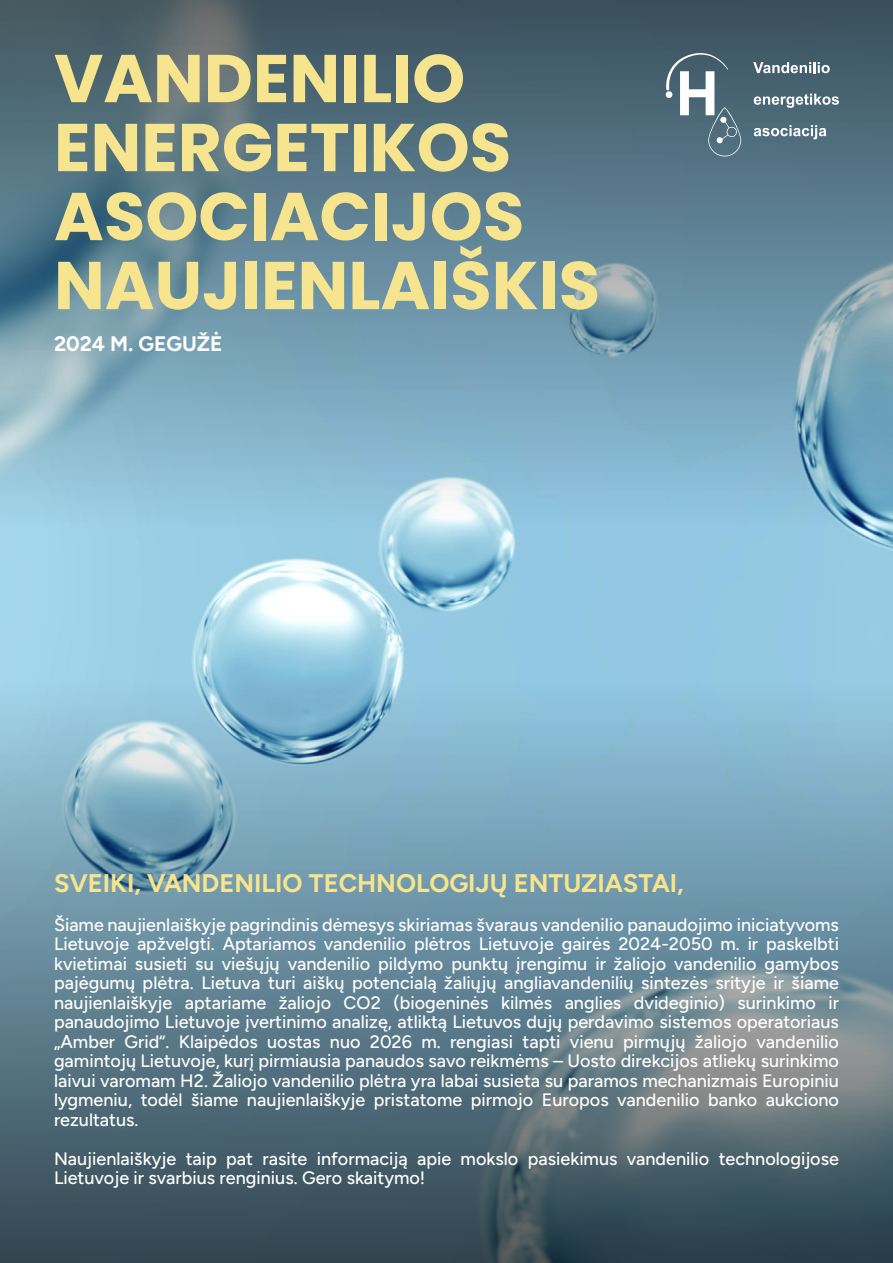
<style>
.page{position:relative;width:893px;height:1263px;background:#fff}
.page>*{position:absolute;margin:0;border:0;box-sizing:border-box;transform-origin:0 0}
.t1{font:700 67.5px/69px "Poppins";color:#f6e48e}
.t2{font:300 25.5px "Figtree";color:#f6e48e}
.t3{font:300 21px "Figtree";color:#fff}
.t4{font:300 18px/19.5px "Figtree";color:#fff;text-align:justify}
</style>
<div class="page">
<img style="left:0;top:647px;width:893px;height:616px">
<img style="left:0;top:0;width:893px;height:647px">
<svg style="left:665px;top:51px;width:76px;height:105px;background:#677e8b"></svg>
<svg style="left:753px;top:62px;width:77px;height:11px"></svg>
<svg style="left:754px;top:94px;width:85px;height:14px"></svg>
<svg style="left:754px;top:125px;width:72px;height:14px"></svg>
<h1 class="t1" style="left:54px;top:44px;width:548px">VANDENILIO<br>ENERGETIKOS<br>ASOCIACIJOS<br>NAUJIENLAIŠKIS</h1>
<p class="t3" style="left:54px;top:332px;width:170px">2024 M. GEGUŽĖ</p>
<h2 class="t2" style="left:54px;top:868px;width:631px">SVEIKI, VANDENILIO TECHNOLOGIJŲ ENTUZIASTAI,</h2>
<p class="t4" style="left:54px;top:915px;width:786px">Šiame naujienlaiškyje pagrindinis dėmesys skiriamas švaraus vandenilio panaudojimo iniciatyvoms Lietuvoje apžvelgti. Aptariamos vandenilio plėtros Lietuvoje gairės 2024-2050 m. ir paskelbti kvietimai susieti su viešųjų vandenilio pildymo punktų įrengimu ir žaliojo vandenilio gamybos pajėgumų plėtra. Lietuva turi aiškų potencialą žaliųjų angliavandenilių sintezės srityje ir šiame naujienlaiškyje aptariame žaliojo CO2 (biogeninės kilmės anglies dvideginio) surinkimo ir panaudojimo Lietuvoje įvertinimo analizę, atliktą Lietuvos dujų perdavimo sistemos operatoriaus „Amber Grid“. Klaipėdos uostas nuo 2026 m. rengiasi tapti vienu pirmųjų žaliojo vandenilio gamintojų Lietuvoje, kurį pirmiausia panaudos savo reikmėms – Uosto direkcijos atliekų surinkimo laivui varomam H2. Žaliojo vandenilio plėtra yra labai susieta su paramos mechanizmais Europiniu lygmeniu, todėl šiame naujienlaiškyje pristatome pirmojo Europos vandenilio banko aukciono rezultatus.</p>
<p class="t4" style="left:54px;top:1149px;width:786px">Naujienlaiškyje taip pat rasite informaciją apie mokslo pasiekimus vandenilio technologijose<br>Lietuvoje ir svarbius renginius. Gero skaitymo!</p>
</div>
